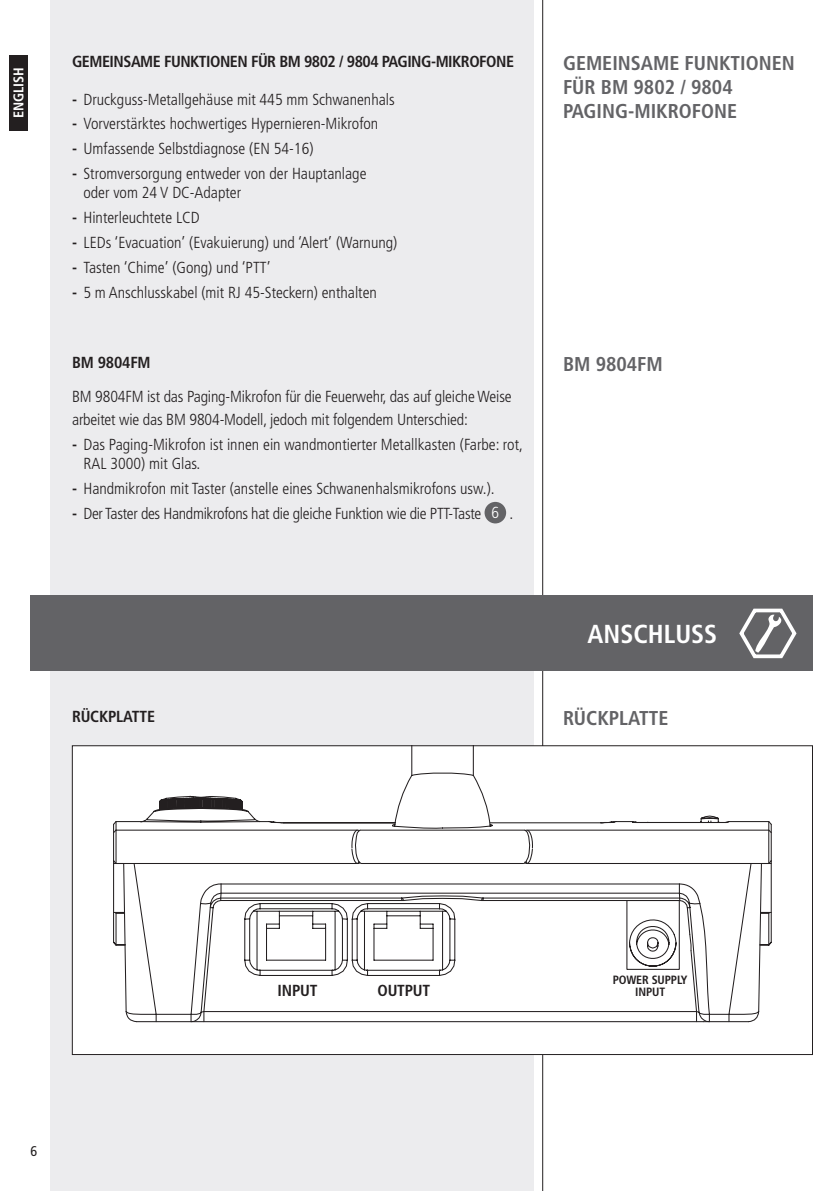
<style>
.page{position:relative;width:840px;height:1191px;background:#fff}
.page>*{position:absolute;margin:0;border:0;box-sizing:border-box;transform-origin:0 0}
.t1{font:700 condensed 26px "Frutiger LT Std";color:#fff}
.t2{font:700 condensed 20px/24px "Frutiger LT Std";color:#636366}
.t3{font:300 condensed 16px/19.2px "Frutiger LT Std";color:#231f20}
.t4{font:300 condensed 16px "Frutiger LT Std";letter-spacing:-.02em;color:#231f20}
.t5{font:700 condensed 16px "Frutiger LT Std";letter-spacing:-.03em;color:#231f20}
.t6{font:700 condensed 16px "Frutiger LT Std";letter-spacing:-.01em;color:#231f20}
.t7{font:700 condensed 14px "Frutiger LT Std";color:#fff}
.t8{font:condensed 14px "Frutiger LT Std";color:#231f20}
.t9{font:700 condensed 12px "Frutiger LT Std";letter-spacing:-.01em;color:#231f20}
.s1{font-weight:700}
.s2{color:#fff}
</style>
<div class="page">
<div style="left:51px;top:0;width:482px;height:1191px;background:#ececee"></div>
<hr style="left:542px;top:0;width:1px;height:1191px;background:#231f20">
<div style="left:9px;top:55px;width:18px;height:75px;background:#231f20"></div>
<div style="left:484px;top:502px;width:22px;height:21px;background:#636366;border-radius:50%"></div>
<div style="left:31px;top:595px;width:781px;height:76px;background:#636366"></div>
<svg style="left:739px;top:608px;width:58px;height:51px"></svg>
<div style="left:72px;top:745px;width:740px;height:309px;background:#fff"></div>
<hr style="left:472px;top:745px;width:1px;height:30px;background:#231f20">
<hr style="left:411px;top:745px;width:1px;height:30px;background:#231f20">
<svg style="left:113px;top:772px;width:659px;height:250px"></svg>
<svg style="left:155px;top:784px;width:564px;height:237px"></svg>
<svg style="left:350px;top:820px;width:369px;height:150px"></svg>
<p class="t7" style="left:10px;top:118px;width:53px;rotate:-90deg">ENGLISH</p>
<p class="t5" style="left:72px;top:52px;width:443px">GEMEINSAME FUNKTIONEN FÜR BM 9802 / 9804 PAGING-MIKROFONE</p>
<p class="t2" style="left:562px;top:51px;width:233px">GEMEINSAME FUNKTIONEN<br>FÜR BM 9802 / 9804<br>PAGING-MIKROFONE</p>
<p class="t3" style="left:72px;top:90px;width:324px"><span class="s1">-</span> Druckguss-Metallgehäuse mit 445 mm Schwanenhals</p>
<p class="t3" style="left:72px;top:114px;width:307px"><span class="s1">-</span> Vorverstärktes hochwertiges Hypernieren-Mikrofon</p>
<p class="t3" style="left:72px;top:139px;width:243px"><span class="s1">-</span> Umfassende Selbstdiagnose (EN 54-16)</p>
<p class="t3" style="left:83px;top:164px;width:284px;text-indent:-11px"><span class="s1">-</span> Stromversorgung entweder von der Hauptanlage oder vom 24 V DC-Adapter</p>
<p class="t3" style="left:72px;top:208px;width:129px"><span class="s1">-</span> Hinterleuchtete LCD</p>
<p class="t3" style="left:72px;top:233px;width:326px"><span class="s1">-</span> LEDs ‘Evacuation’ (Evakuierung) und ‘Alert’ (Warnung)</p>
<p class="t3" style="left:72px;top:258px;width:200px"><span class="s1">-</span> Tasten ‘Chime’ (Gong) und ‘PTT’</p>
<p class="t3" style="left:72px;top:283px;width:306px"><span class="s1">-</span> 5 m Anschlusskabel (mit RJ 45-Steckern) enthalten</p>
<p class="t6" style="left:72px;top:352px;width:80px">BM 9804FM</p>
<p class="t3" style="left:72px;top:385px;width:441px;line-height:23.2px">BM 9804FM ist das Paging-Mikrofon für die Feuerwehr, das auf gleiche Weise arbeitet wie das BM 9804-Modell, jedoch mit folgendem Unterschied:</p>
<p class="t3" style="left:83px;top:435px;width:441px;text-indent:-11px"><span class="s1">-</span> Das Paging-Mikrofon ist innen ein wandmontierter Metallkasten (Farbe: rot,<br>RAL 3000) mit Glas.</p>
<p class="t3" style="left:72px;top:479px;width:424px"><span class="s1">-</span> Handmikrofon mit Taster (anstelle eines Schwanenhalsmikrofons usw.).</p>
<p class="t4" style="left:72px;top:504px;width:442px"><span class="s1">-</span> Der Taster des Handmikrofons hat die gleiche Funktion wie die PTT-Taste <span class="s2">6</span> .</p>
<p class="t2" style="left:562px;top:352px;width:101px">BM 9804FM</p>
<h1 class="t1" style="left:587px;top:618px;width:131px">ANSCHLUSS</h1>
<p class="t6" style="left:72px;top:707px;width:84px">RÜCKPLATTE</p>
<p class="t2" style="left:562px;top:706px;width:107px">RÜCKPLATTE</p>
<p class="t8" style="left:31px;top:1142px;width:8px">6</p>
<p class="t5" style="left:277px;top:981px;width:41px">INPUT</p>
<p class="t9" style="left:612px;top:972px;width:76px">POWER SUPPLY</p>
<p class="t5" style="left:377px;top:981px;width:54px">OUTPUT</p>
<p class="t9" style="left:635px;top:984px;width:31px">INPUT</p>
</div>
